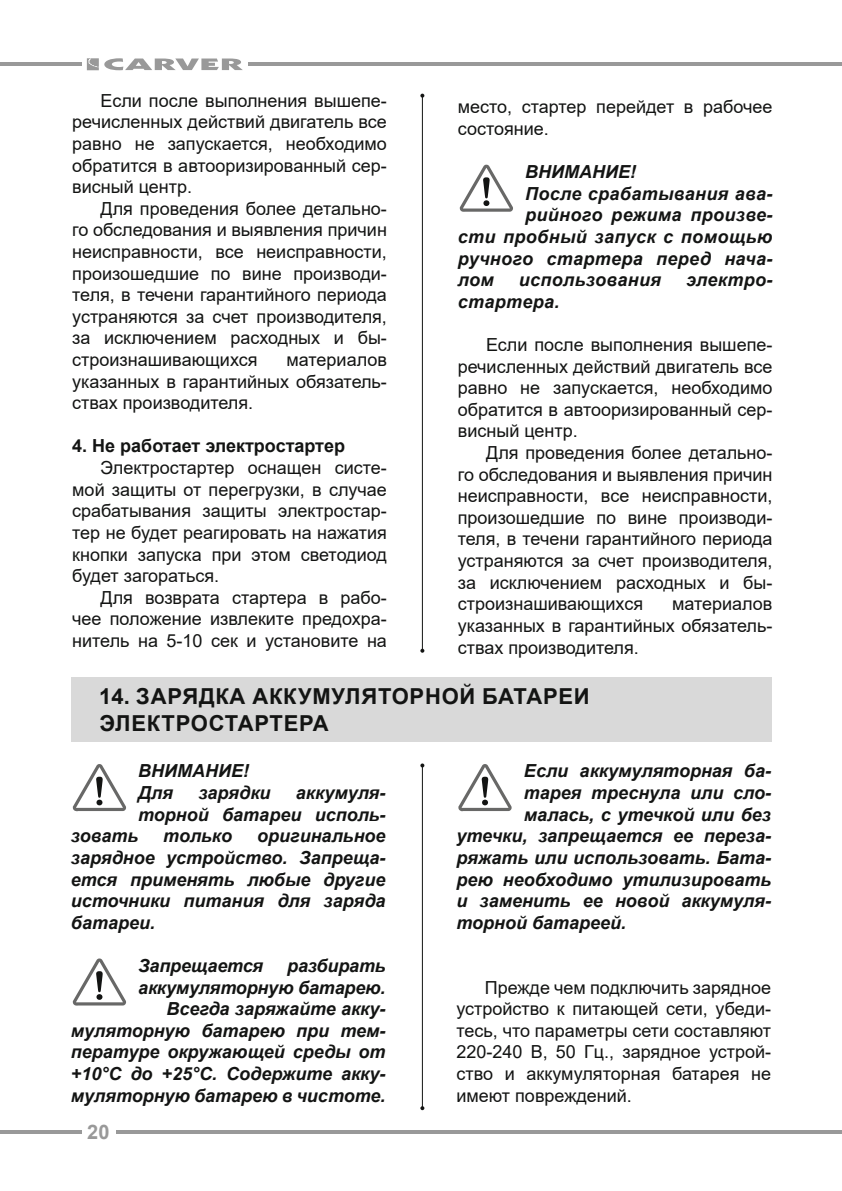
<style>
.page{position:relative;width:842px;height:1191px;background:#fff}
.page>*{position:absolute;margin:0;border:0;box-sizing:border-box;transform-origin:0 0}
.t1{font:700 22px/26.4px "Arial";letter-spacing:.035em;color:#131413}
.t2{font:700 20px "Arial";color:#999}
.t3{font:18px/21.6px "Arial";color:#131413;text-align:justify}
.t4{font:italic 700 18px/21.6px "Arial";color:#131413;text-align:right}
.t5{font:italic 700 18px "Arial";letter-spacing:.02em;color:#131413}
.t6{font:700 18px "Arial";color:#131413}
</style>
<div class="page">
<hr style="left:248px;top:62px;width:594px;height:4px;background:#999">
<hr style="left:116px;top:1130px;width:726px;height:4px;background:#999">
<hr style="left:0;top:62px;width:81px;height:4px;background:#999">
<hr style="left:0;top:1130px;width:81px;height:4px;background:#999">
<svg style="left:87px;top:58px;width:156px;height:12px"></svg>
<svg style="left:460px;top:165px;width:53px;height:47px"></svg>
<hr style="left:422px;top:96px;width:1px;height:554px;background:#131413">
<svg style="left:420px;top:94px;width:4px;height:4px"></svg>
<svg style="left:420px;top:648px;width:4px;height:4px"></svg>
<hr style="left:422px;top:765px;width:1px;height:343px;background:#131413">
<svg style="left:420px;top:763px;width:4px;height:4px"></svg>
<svg style="left:420px;top:1106px;width:4px;height:4px"></svg>
<svg style="left:73px;top:764px;width:53px;height:47px"></svg>
<svg style="left:73px;top:958px;width:53px;height:47px"></svg>
<div style="left:71px;top:677px;width:700px;height:65px;background:#d9d9d9"></div>
<svg style="left:458px;top:764px;width:54px;height:47px"></svg>
<p class="t3" style="left:72px;top:89px;width:316px;text-indent:28px">Если после выполнения вышепе&shy;речисленных действий двигатель все равно не запускается, необходимо обратится в автооризированный сер&shy;висный центр.</p>
<p class="t3" style="left:72px;top:197px;width:316px;text-indent:28px">Для проведения более детально&shy;го обследования и выявления причин неисправности, все неисправности, произошедшие по вине производи&shy;теля, в течени гарантийного периода устраняются за счет производителя, за исключением расходных и бы&shy;строизнашивающихся</p>
<p class="t3" style="left:72px;top:349px;width:316px;text-indent:214px">материалов указанных в гарантийных обязатель&shy;ствах производителя.</p>
<p class="t6" style="left:72px;top:433px;width:274px">4. Не работает электростартер</p>
<p class="t3" style="left:72px;top:457px;width:316px;text-indent:28px">Электростартер оснащен систе&shy;мой защиты от перегрузки, в случае срабатывания защиты электростар&shy;тер не будет реагировать на нажатия кнопки запуска при этом светодиод будет загораться.</p>
<p class="t3" style="left:72px;top:586px;width:316px;text-indent:28px">Для возврата стартера в рабо&shy;чее положение извлеките предохра&shy;нитель на 5-10 сек и установите на</p>
<p class="t3" style="left:458px;top:96px;width:316px">место, стартер перейдет в рабочее состояние.</p>
<p class="t4" style="left:525px;top:161px;width:112px">ВНИМАНИЕ!</p>
<p class="t5" style="left:525px;top:181px;width:249px">После срабатывания ава-</p>
<p class="t5" style="left:525px;top:203px;width:249px">рийного режима произве-</p>
<p class="t5" style="left:458px;top:225px;width:316px">сти пробный запуск с помощью</p>
<p class="t5" style="left:458px;top:246px;width:316px">ручного стартера перед нача-</p>
<p class="t4" style="left:458px;top:269px;width:37px">лом</p>
<p class="t5" style="left:519px;top:268px;width:144px">использования</p>
<p class="t5" style="left:686px;top:268px;width:88px">электро-</p>
<p class="t5" style="left:458px;top:289px;width:103px">стартера.</p>
<p class="t3" style="left:458px;top:334px;width:316px;text-indent:28px">Если после выполнения вышепе&shy;речисленных действий двигатель все равно не запускается, необходимо обратится в автооризированный сер&shy;висный центр.</p>
<p class="t3" style="left:458px;top:442px;width:316px;text-indent:28px">Для проведения более детально&shy;го обследования и выявления причин неисправности, все неисправности, произошедшие по вине производи&shy;теля, в течени гарантийного периода устраняются за счет производителя, за исключением расходных и бы&shy;строизнашивающихся</p>
<p class="t3" style="left:458px;top:593px;width:316px;text-indent:214px">материалов указанных в гарантийных обязатель&shy;ствах производителя.</p>
<p class="t1" style="left:99px;top:683px;width:492px">14. ЗАРЯДКА АККУМУЛЯТОРНОЙ БАТАРЕИ<br>ЭЛЕКТРОСТАРТЕРА</p>
<p class="t4" style="left:524px;top:761px;width:249px">Если аккумуляторная ба-</p>
<p class="t4" style="left:524px;top:782px;width:249px">тарея треснула или сло-</p>
<p class="t4" style="left:524px;top:804px;width:249px">малась, с утечкой или без</p>
<p class="t4" style="left:456px;top:825px;width:316px">утечки, запрещается ее переза-</p>
<p class="t4" style="left:456px;top:847px;width:316px">ряжать или использовать. Бата-</p>
<p class="t4" style="left:456px;top:869px;width:316px">рею необходимо утилизировать</p>
<p class="t4" style="left:456px;top:890px;width:316px">и заменить ее новой аккумуля-</p>
<p class="t4" style="left:456px;top:912px;width:171px">торной батареей.</p>
<p class="t4" style="left:138px;top:761px;width:112px;text-align:left">ВНИМАНИЕ!<br>Для</p>
<p class="t4" style="left:198px;top:782px;width:74px">зарядки</p>
<p class="t4" style="left:138px;top:782px;width:249px">аккумуля-<br>торной батареи исполь-</p>
<p class="t4" style="left:71px;top:825px;width:69px">зовать</p>
<p class="t4" style="left:163px;top:825px;width:70px">только</p>
<p class="t4" style="left:71px;top:825px;width:316px;text-align:justify;text-indent:186px">оригинальное зарядное устройство. Запреща&shy;ется применять любые другие источники питания для заряда батареи.</p>
<p class="t4" style="left:138px;top:955px;width:127px">Запрещается</p>
<p class="t4" style="left:71px;top:955px;width:316px">разбирать<br>аккумуляторную батарею.<br>Всегда заряжайте акку&shy;муляторную батарею при тем&shy;пературе окружающей среды от +10°С до +25°С. Содержите акку&shy;муляторную батарею в чистоте.</p>
<p class="t3" style="left:456px;top:976px;width:316px;text-indent:28px">Прежде чем подключить зарядное устройство к питающей сети, убеди&shy;тесь, что параметры сети составляют 220-240 В, 50 Гц., зарядное устрой&shy;ство и аккумуляторная батарея не имеют повреждений.</p>
<p class="t2" style="left:87px;top:1118px;width:24px">20</p>
</div>
